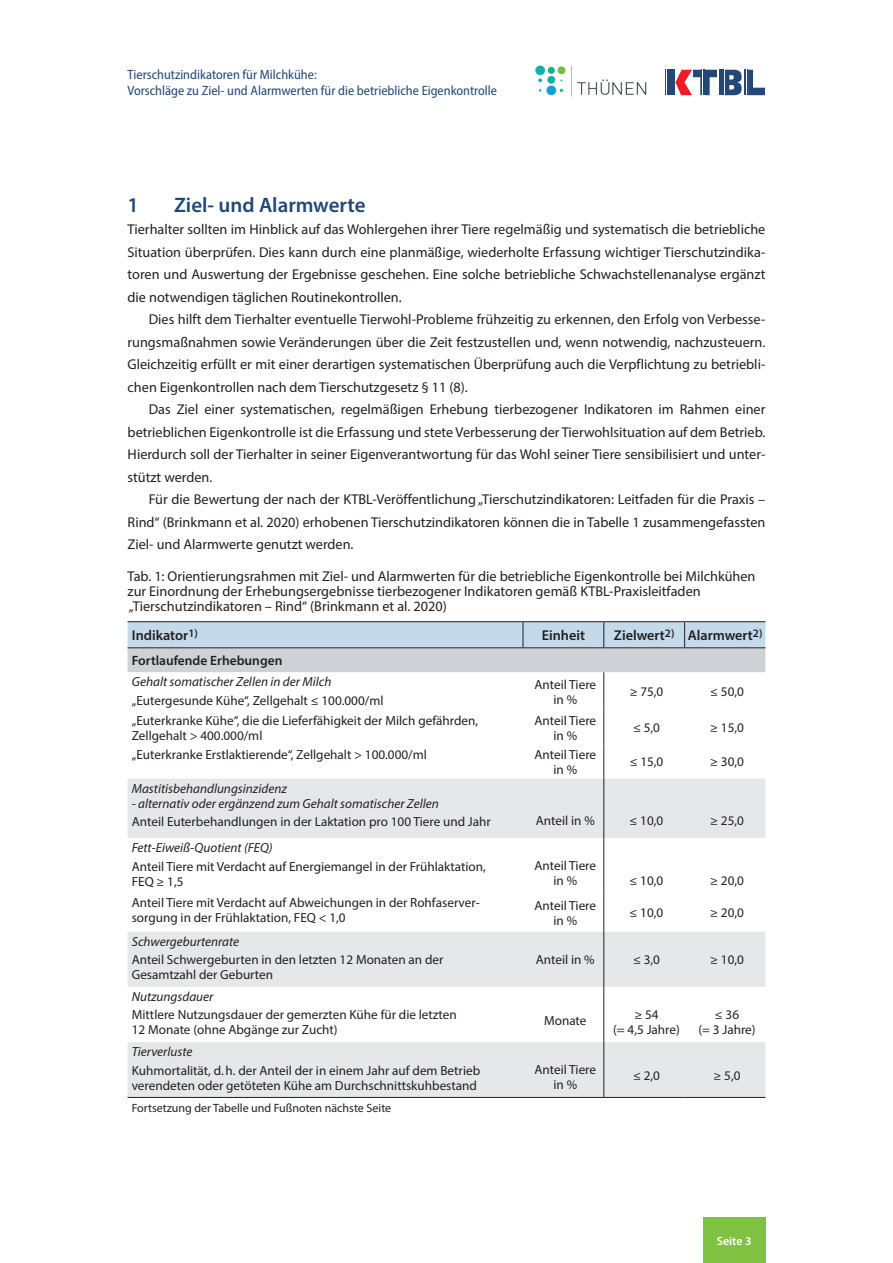
<style>
.page{position:relative;width:893px;height:1263px;background:#fff}
.page>*{position:absolute;margin:0;border:0;box-sizing:border-box;transform-origin:0 0}
.t1{font:600 21px "Myriad Pro";color:#214876}
.t2{font:14.25px/22.5px "Myriad Pro";color:#231f20;text-align:justify}
.t3{font:600 14.25px "Myriad Pro";color:#231f20}
.t4{font:semi-condensed 13.5px/16.2px "Myriad Pro";color:#214876}
.t5{font:600 13.5px "Myriad Pro";color:#231f20}
.t6{font:13.2px/15px "Myriad Pro";color:#231f20;text-align:center}
.t7{font:italic 13.2px "Myriad Pro";color:#231f20}
.t8{font:12px "Myriad Pro";color:#231f20}
.t9{font:600 12px "Myriad Pro";color:#fff}
</style>
<div class="page">
<div style="left:703px;top:1217px;width:62px;height:46px;background:#7fc241"></div>
<svg style="left:665px;top:70px;width:100px;height:25px"></svg>
<hr style="left:672px;top:70px;width:3px;height:25px;background:#214876">
<img style="left:535px;top:65px;width:112px;height:32px">
<svg style="left:128px;top:778px;width:637px;height:319px;fill:#e6e7e9"></svg>
<hr style="left:128px;top:621px;width:395px;height:1px;background:#231f20">
<hr style="left:523px;top:621px;width:81px;height:1px;background:#231f20">
<hr style="left:604px;top:621px;width:81px;height:1px;background:#231f20">
<hr style="left:685px;top:621px;width:80px;height:1px;background:#231f20">
<svg style="left:128px;top:622px;width:637px;height:50px;background:#c6d3de"></svg>
<hr style="left:128px;top:647px;width:395px;height:1px;background:#231f20">
<hr style="left:523px;top:647px;width:81px;height:1px;background:#231f20">
<hr style="left:604px;top:647px;width:81px;height:1px;background:#231f20">
<hr style="left:685px;top:647px;width:80px;height:1px;background:#231f20">
<hr style="left:603px;top:672px;width:1px;height:38px;background:#231f20">
<hr style="left:603px;top:710px;width:1px;height:34px;background:#231f20">
<hr style="left:603px;top:744px;width:1px;height:34px;background:#231f20">
<hr style="left:603px;top:778px;width:1px;height:60px;background:#231f20">
<hr style="left:603px;top:838px;width:1px;height:55px;background:#231f20">
<hr style="left:603px;top:893px;width:1px;height:38px;background:#231f20">
<hr style="left:603px;top:931px;width:1px;height:56px;background:#231f20">
<hr style="left:603px;top:1042px;width:1px;height:55px;background:#231f20">
<hr style="left:603px;top:987px;width:1px;height:55px;background:#231f20">
<hr style="left:128px;top:1097px;width:395px;height:1px;background:#231f20">
<hr style="left:523px;top:1097px;width:81px;height:1px;background:#231f20">
<hr style="left:604px;top:1097px;width:81px;height:1px;background:#231f20">
<hr style="left:685px;top:1097px;width:80px;height:1px;background:#231f20">
<p class="t4" style="left:128px;top:66px;width:371px">Tierschutzindikatoren für Milchkühe:<br>Vorschläge zu Ziel- und Alarmwerten für die betriebliche Eigenkontrolle</p>
<h1 class="t1" style="left:128px;top:191px;width:13px">1</h1>
<h1 class="t1" style="left:174px;top:191px;width:193px">Ziel- und Alarmwerte</h1>
<p class="t2" style="left:128px;top:218px;width:639px">Tierhalter sollten im Hinblick auf das Wohlergehen ihrer Tiere regelmäßig und systematisch die betriebliche Situation überprüfen. Dies kann durch eine planmäßige, wiederholte Erfassung wichtiger Tierschutzindika&shy;toren und Auswertung der Ergebnisse geschehen. Eine solche betriebliche Schwachstellenanalyse ergänzt die notwendigen täglichen Routinekontrollen.</p>
<p class="t2" style="left:128px;top:308px;width:639px;text-indent:21px">Dies hilft dem Tierhalter eventuelle Tierwohl-Probleme frühzeitig zu erkennen, den Erfolg von Verbesse&shy;rungsmaßnahmen sowie Veränderungen über die Zeit festzustellen und, wenn notwendig, nachzusteuern.<br>Gleichzeitig erfüllt er mit einer derartigen systematischen Überprüfung auch die Verpflichtung zu betriebli&shy;chen Eigenkontrollen nach dem Tierschutzgesetz § 11 (8).</p>
<p class="t2" style="left:128px;top:398px;width:639px;text-indent:21px">Das Ziel einer systematischen, regelmäßigen Erhebung tierbezogener Indikatoren im Rahmen einer betrieblichen Eigenkontrolle ist die Erfassung und stete Verbesserung der Tierwohlsituation auf dem Betrieb.<br>Hierdurch soll der Tierhalter in seiner Eigenverantwortung für das Wohl seiner Tiere sensibilisiert und unter&shy;stützt werden.</p>
<p class="t2" style="left:128px;top:488px;width:639px;text-indent:21px">Für die Bewertung der nach der KTBL-Veröffentlichung „Tierschutzindikatoren: Leitfaden für die Praxis – Rind“ (Brinkmann et al. 2020) erhobenen Tierschutzindikatoren können die in Tabelle 1 zusammengefassten Ziel- und Alarmwerte genutzt werden.</p>
<p class="t2" style="left:128px;top:569px;width:629px;line-height:15px;text-align:left">Tab. 1: Orientierungsrahmen mit Ziel- und Alarmwerten für die betriebliche Eigenkontrolle bei Milchkühen zur Einordnung der Erhebungsergebnisse tierbezogener Indikatoren gemäß KTBL-Praxisleitfaden „Tierschutzindikatoren – Rind“ (Brinkmann et al. 2020)</p>
<p class="t3" style="left:132px;top:626px;width:68px">Indikator<sup>1)</sup></p>
<p class="t3" style="left:542px;top:626px;width:45px">Einheit</p>
<p class="t3" style="left:614px;top:626px;width:150px">Zielwert<sup>2)</sup> Alarmwert<sup>2)</sup></p>
<p class="t5" style="left:132px;top:652px;width:152px">Fortlaufende Erhebungen</p>
<p class="t7" style="left:132px;top:674px;width:201px">Gehalt somatischer Zellen in der Milch</p>
<p class="t6" style="left:132px;top:693px;width:253px">„Eutergesunde Kühe“, Zellgehalt ≤ 100.000/ml</p>
<p class="t6" style="left:535px;top:677px;width:63px">Anteil Tiere in %</p>
<p class="t6" style="left:630px;top:684px;width:35px">≥ 75,0</p>
<p class="t6" style="left:710px;top:684px;width:35px">≤ 50,0</p>
<p class="t6" style="left:132px;top:712px;width:348px;text-align:left">„Euterkranke Kühe“, die die Lieferfähigkeit der Milch gefährden,<br>Zellgehalt &gt; 400.000/ml</p>
<p class="t6" style="left:535px;top:713px;width:63px">Anteil Tiere in %</p>
<p class="t6" style="left:633px;top:720px;width:28px">≤ 5,0</p>
<p class="t6" style="left:710px;top:720px;width:35px">≥ 15,0</p>
<p class="t6" style="left:132px;top:746px;width:297px">„Euterkranke Erstlaktierende“, Zellgehalt &gt; 100.000/ml</p>
<p class="t6" style="left:535px;top:747px;width:63px">Anteil Tiere in %</p>
<p class="t6" style="left:630px;top:754px;width:35px">≤ 15,0</p>
<p class="t6" style="left:710px;top:754px;width:35px">≥ 30,0</p>
<p class="t7" style="left:132px;top:780px;width:157px">Mastitisbehandlungsinzidenz</p>
<p class="t7" style="left:132px;top:795px;width:308px">- alternativ oder ergänzend zum Gehalt somatischer Zellen</p>
<p class="t6" style="left:132px;top:814px;width:360px">Anteil Euterbehandlungen in der Laktation pro 100 Tiere und Jahr</p>
<p class="t6" style="left:536px;top:813px;width:60px">Anteil in %</p>
<p class="t6" style="left:630px;top:813px;width:35px">≤ 10,0</p>
<p class="t6" style="left:710px;top:813px;width:35px">≥ 25,0</p>
<p class="t7" style="left:132px;top:840px;width:142px">Fett-Eiweiß-Quotient (FEQ)</p>
<p class="t6" style="left:132px;top:858px;width:356px;text-align:left">Anteil Tiere mit Verdacht auf Energiemangel in der Frühlaktation,<br>FEQ ≥ 1,5</p>
<p class="t6" style="left:534px;top:858px;width:63px">Anteil Tiere in %</p>
<p class="t6" style="left:630px;top:873px;width:35px">≤ 10,0</p>
<p class="t6" style="left:710px;top:873px;width:35px">≥ 20,0</p>
<p class="t6" style="left:132px;top:895px;width:349px;text-align:left">Anteil Tiere mit Verdacht auf Abweichungen in der Rohfaserver&shy;sorgung in der Frühlaktation, FEQ &lt; 1,0</p>
<p class="t6" style="left:534px;top:898px;width:63px">Anteil Tiere in %</p>
<p class="t6" style="left:630px;top:905px;width:35px">≤ 10,0</p>
<p class="t6" style="left:710px;top:905px;width:35px">≥ 20,0</p>
<p class="t7" style="left:132px;top:933px;width:109px">Schwergeburtenrate</p>
<p class="t6" style="left:132px;top:952px;width:313px;text-align:left">Anteil Schwergeburten in den letzten 12 Monaten an der<br>Gesamtzahl der Geburten</p>
<p class="t6" style="left:536px;top:952px;width:60px">Anteil in %</p>
<p class="t6" style="left:633px;top:952px;width:28px">≤ 3,0</p>
<p class="t6" style="left:710px;top:952px;width:35px">≥ 10,0</p>
<p class="t7" style="left:132px;top:988px;width:83px">Nutzungsdauer</p>
<p class="t6" style="left:132px;top:1007px;width:327px;text-align:left">Mittlere Nutzungsdauer der gemerzten Kühe für die letzten<br>12 Monate (ohne Abgänge zur Zucht)</p>
<p class="t6" style="left:544px;top:1013px;width:44px">Monate</p>
<p class="t6" style="left:613px;top:1006px;width:68px">≥ 54<br>(= 4,5 Jahre)</p>
<p class="t6" style="left:698px;top:1006px;width:59px">≤ 36<br>(= 3 Jahre)</p>
<p class="t7" style="left:132px;top:1044px;width:62px">Tierverluste</p>
<p class="t6" style="left:132px;top:1062px;width:350px;text-align:left">Kuhmortalität, d. h. der Anteil der in einem Jahr auf dem Betrieb verendeten oder getöteten Kühe am Durchschnittskuhbestand</p>
<p class="t6" style="left:534px;top:1062px;width:63px">Anteil Tiere in %</p>
<p class="t6" style="left:633px;top:1068px;width:28px">≤ 2,0</p>
<p class="t6" style="left:714px;top:1068px;width:28px">≥ 5,0</p>
<p class="t8" style="left:132px;top:1100px;width:261px">Fortsetzung der Tabelle und Fußnoten nächste Seite</p>
<p class="t9" style="left:717px;top:1233px;width:36px">Seite 3</p>
</div>
